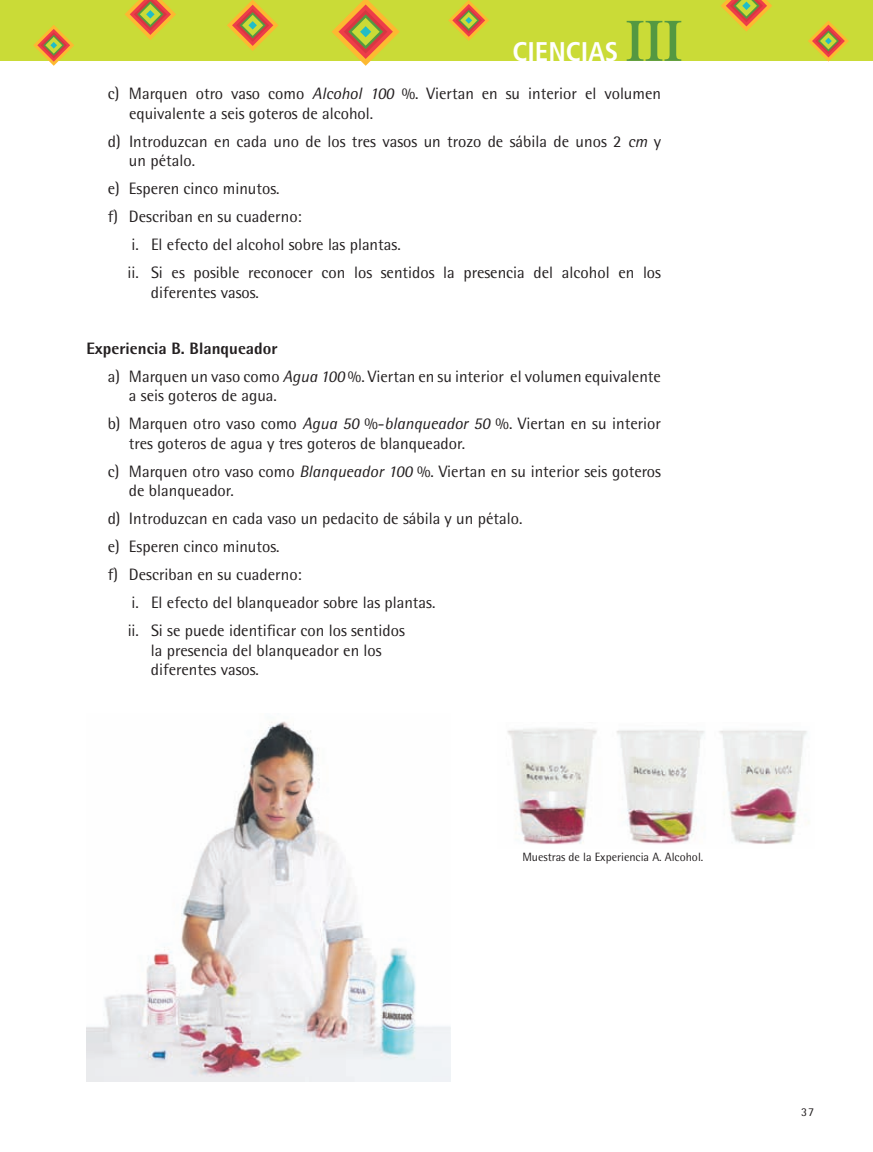
<style>
.page{position:relative;width:873px;height:1152px;background:#fff}
.page>*{position:absolute;margin:0;border:0;box-sizing:border-box;transform-origin:0 0}
.t1{font:700 60px "Rotis Serif";color:#549841}
.t2{font:700 condensed 27px "Frutiger";color:#fff}
.t3{font:16.5px/19.5px "Rotis Semi Sans";color:#231f20}
.t4{font:12px "Rotis Semi Sans";color:#231f20}
.s1{font-style:italic}
.s2{font-weight:800}
</style>
<div class="page">
<hr style="left:0;top:0;width:1px;height:61px;background:#cadb37">
<div style="left:1px;top:0;width:871px;height:61px;background:#cadb37"></div>
<svg style="left:125px;top:0;width:51px;height:40px"></svg>
<svg style="left:227px;top:0;width:51px;height:51px"></svg>
<svg style="left:448px;top:0;width:41px;height:41px"></svg>
<svg style="left:721px;top:0;width:50px;height:32px"></svg>
<svg style="left:808px;top:20px;width:40px;height:42px"></svg>
<svg style="left:33px;top:25px;width:41px;height:41px"></svg>
<svg style="left:332px;top:0;width:67px;height:66px"></svg>
<img style="left:86px;top:721px;width:364px;height:360px">
<img style="left:507px;top:728px;width:302px;height:116px">
<p class="t2" style="left:512px;top:35px;width:108px">CIENCIAS</p>
<p class="t1" style="left:625px;top:6px;width:58px">III</p>
<p class="t3" style="left:129px;top:83px;width:533px;text-indent:-21px">c) Marquen otro vaso como <span class="s1">Alcohol 100</span> %. Viertan en su interior el volumen equivalente a seis goteros de alcohol.</p>
<p class="t3" style="left:129px;top:131px;width:533px;text-indent:-21px">d) Introduzcan en cada uno de los tres vasos un trozo de sábila de unos 2 <span class="s1">cm</span> y un pétalo.</p>
<p class="t3" style="left:108px;top:178px;width:173px">e) Esperen cinco minutos.</p>
<p class="t3" style="left:108px;top:206px;width:195px">f) Describan en su cuaderno:</p>
<p class="t3" style="left:132px;top:234px;width:270px">i. El efecto del alcohol sobre las plantas.</p>
<p class="t3" style="left:128px;top:262px;width:534px">ii. Si es posible reconocer con los sentidos la presencia del alcohol en los</p>
<p class="t3" style="left:151px;top:282px;width:109px">diferentes vasos.</p>
<p class="t3" style="left:108px;top:334px;width:554px;line-height:28px;text-indent:-21px"><span class="s2">Experiencia B. Blanqueador<br></span>a) Marquen un vaso como <span class="s1">Agua 100</span> %. Viertan en su interior el volumen equivalente</p>
<p class="t3" style="left:108px;top:381px;width:554px;line-height:28px;text-indent:21px">a seis goteros de agua.<br>b) Marquen otro vaso como <span class="s1">Agua 50</span> %-<span class="s1">blanqueador 50</span> %. Viertan en su interior</p>
<p class="t3" style="left:108px;top:429px;width:554px;line-height:28px;text-indent:21px">tres goteros de agua y tres goteros de blanqueador.<br>c) Marquen otro vaso como <span class="s1">Blanqueador 100</span> %. Viertan en su interior seis goteros</p>
<p class="t3" style="left:129px;top:481px;width:106px">de blanqueador.</p>
<p class="t3" style="left:108px;top:509px;width:416px">d) Introduzcan en cada vaso un pedacito de sábila y un pétalo.</p>
<p class="t3" style="left:108px;top:537px;width:173px">e) Esperen cinco minutos.</p>
<p class="t3" style="left:108px;top:565px;width:195px">f) Describan en su cuaderno:</p>
<p class="t3" style="left:132px;top:593px;width:305px">i. El efecto del blanqueador sobre las plantas.</p>
<p class="t3" style="left:128px;top:621px;width:278px">ii. Si se puede identificar con los sentidos</p>
<p class="t3" style="left:151px;top:640px;width:232px">la presencia del blanqueador en los diferentes vasos.</p>
<p class="t4" style="left:522px;top:849px;width:182px">Muestras de la Experiencia A. Alcohol.</p>
<p class="t4" style="left:800px;top:1104px;width:15px">37</p>
</div>
